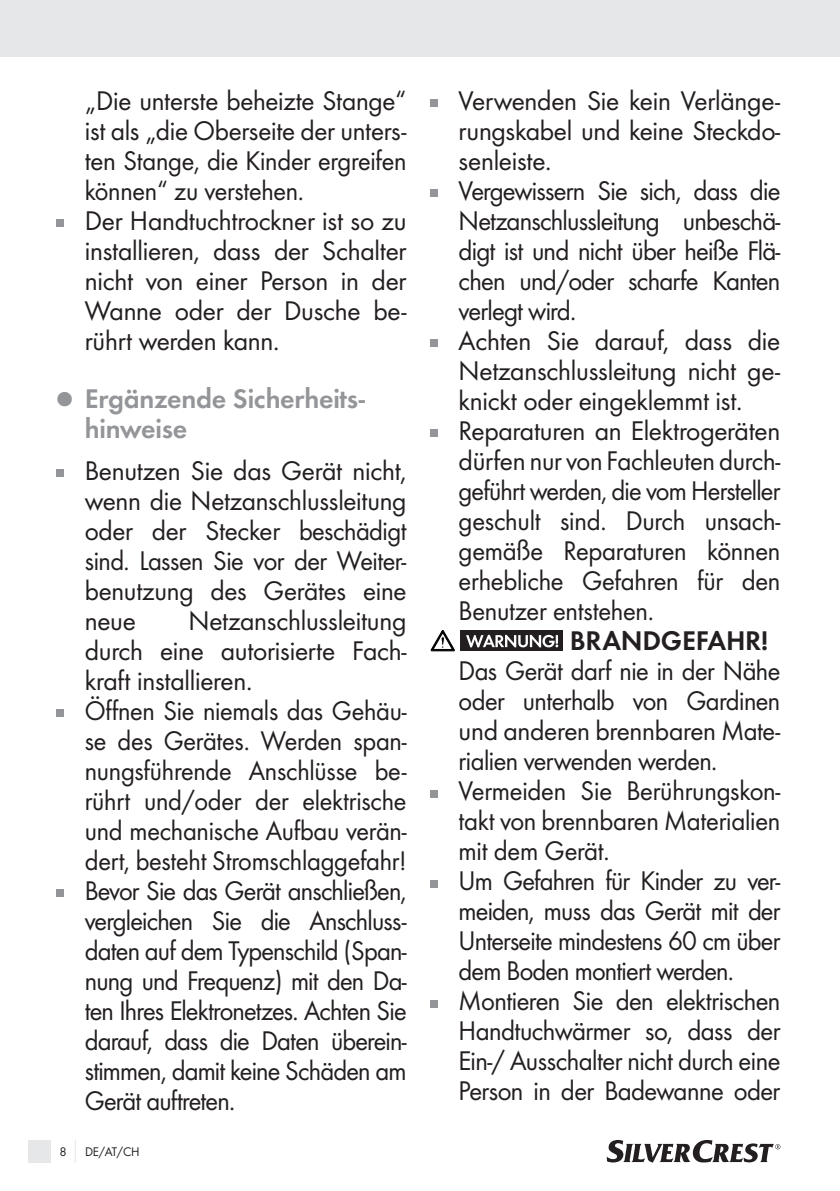
<style>
.page{position:relative;width:840px;height:1191px;background:#fff}
.page>*{position:absolute;margin:0;border:0;box-sizing:border-box;transform-origin:0 0}
.t1{font:28px/30px "Futura Pro";letter-spacing:-.015em;color:#231f20}
.t2{font:28px/30px "Futura Pro";letter-spacing:-.015em;color:#231f20;scale:.96 1}
.t3{font:600 28px/30px "Futura Pro";letter-spacing:-.01em;color:#939598}
.t4{font:600 28px "Futura Pro";letter-spacing:-.01em;color:#231f20}
.t5{font:13px "Futura Pro";color:#231f20}
</style>
<div class="page">
<div style="left:0;top:0;width:839px;height:57px;background:#e6e7e9"></div>
<div style="left:28px;top:1140px;width:23px;height:22px;background:#e6e7e9"></div>
<svg style="left:75px;top:1140px;width:1px;height:22px"></svg>
<svg style="left:606px;top:1140px;width:174px;height:22px"></svg>
<div style="left:57px;top:220px;width:7px;height:7px;background:#939598"></div>
<div style="left:57px;top:469px;width:7px;height:8px;background:#939598"></div>
<div style="left:57px;top:709px;width:7px;height:8px;background:#939598"></div>
<div style="left:57px;top:889px;width:7px;height:8px;background:#939598"></div>
<div style="left:430px;top:100px;width:7px;height:7px;background:#939598"></div>
<div style="left:430px;top:190px;width:7px;height:7px;background:#939598"></div>
<div style="left:430px;top:340px;width:7px;height:7px;background:#939598"></div>
<div style="left:430px;top:430px;width:7px;height:7px;background:#939598"></div>
<svg style="left:431px;top:630px;width:23px;height:21px"></svg>
<div style="left:460px;top:630px;width:103px;height:21px;background:#231f20"></div>
<svg style="left:466px;top:635px;width:92px;height:12px"></svg>
<div style="left:430px;top:790px;width:7px;height:7px;background:#939598"></div>
<div style="left:430px;top:880px;width:7px;height:7px;background:#939598"></div>
<div style="left:430px;top:1000px;width:7px;height:7px;background:#939598"></div>
<p class="t1" style="left:85px;top:84px;width:323px">„Die unterste beheizte Stange“ ist als „die Oberseite der unters&shy;ten Stange, die Kinder ergreifen können“ zu verstehen.<br>Der Handtuchtrockner ist so zu installieren, dass der Schalter nicht von einer Person in der<br>Wanne oder der Dusche be&shy;rührt werden kann.</p>
<p class="t3" style="left:85px;top:382px;width:282px;text-indent:-28px">● Ergänzende Sicherheits&shy;hinweise</p>
<p class="t1" style="left:85px;top:454px;width:323px;text-align:justify">Benutzen Sie das Gerät nicht, wenn die Netzanschlussleitung oder der Stecker beschädigt sind. Lassen Sie vor der Weiter&shy;benutzung des Gerätes eine neue</p>
<p class="t1" style="left:85px;top:604px;width:323px;text-indent:104px">Netzanschlussleitung durch eine autorisierte Fach&shy;kraft installieren.<br>Öffnen Sie niemals das Gehäu&shy;se des Gerätes. Werden span&shy;nungsführende Anschlüsse be&shy;rührt und/oder der elektrische und mechanische Aufbau verän&shy;dert, besteht Stromschlaggefahr!<br>Bevor Sie das Gerät anschließen, vergleichen Sie die Anschluss&shy;daten auf dem Typenschild (Span&shy;nung und Frequenz) mit den Da&shy;ten Ihres Elektronetzes. Achten Sie darauf, dass die Daten überein&shy;stimmen, damit keine Schäden am<br>Gerät auftreten.</p>
<p class="t5" style="left:59px;top:1142px;width:9px">8</p>
<p class="t5" style="left:85px;top:1142px;width:56px">DE/AT/CH</p>
<p class="t1" style="left:458px;top:84px;width:323px">Verwenden Sie kein Verlänge&shy;rungskabel und keine Steckdo&shy;senleiste.<br>Vergewissern Sie sich, dass die<br>Netzanschlussleitung unbeschä&shy;digt ist und nicht über heiße Flä&shy;chen und/oder scharfe Kanten verlegt wird.<br>Achten Sie darauf, dass die<br>Netzanschlussleitung nicht ge&shy;knickt oder eingeklemmt ist.<br>Reparaturen an Elektrogeräten dürfen nur von Fachleuten durch&shy;geführt werden, die vom Hersteller geschult sind. Durch unsach&shy;gemäße Reparaturen können erhebliche Gefahren für den<br>Benutzer entstehen.</p>
<p class="t4" style="left:569px;top:620px;width:200px">BRANDGEFAHR!</p>
<p class="t2" style="left:458px;top:654px;width:336px">Das Gerät darf nie in der Nähe oder unterhalb von Gardinen und anderen brennbaren Mate&shy;rialien verwenden werden.<br>Vermeiden Sie Berührungskon&shy;takt von brennbaren Materialien mit dem Gerät.<br>Um Gefahren für Kinder zu ver&shy;meiden, muss das Gerät mit der<br>Unterseite mindestens 60 cm über dem Boden montiert werden.<br>Montieren Sie den elektrischen<br>Handtuchwärmer so, dass der<br>Ein-/ Ausschalter nicht durch eine<br>Person in der Badewanne oder</p>
</div>
